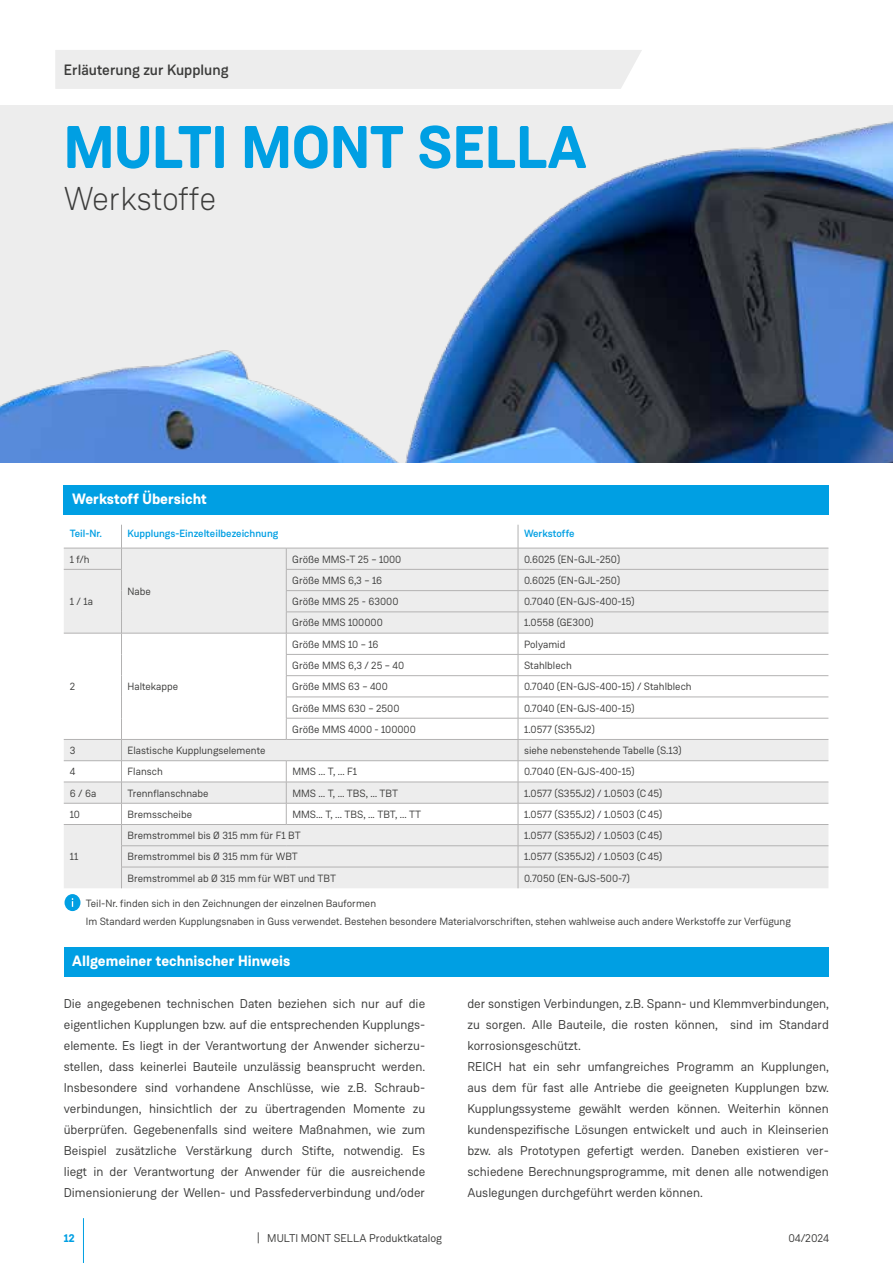
<style>
.page{position:relative;width:893px;height:1263px;background:#fff}
.page>*{position:absolute;margin:0;border:0;box-sizing:border-box;transform-origin:0 0}
.t1{font:700 60px "Weissenhof Grotesk";color:#009fe3}
.t2{font:300 33px "Weissenhof Grotesk";letter-spacing:-.005em;color:#3c3c3b}
.t3{font:700 15px "Weissenhof Grotesk";color:#fff}
.t4{font:500 15px "Weissenhof Grotesk";color:#3c3c3b}
.t5{font:12.75px/21px "Weissenhof Grotesk";color:#3c3c3b;text-align:justify}
.t6{font:11.25px "Weissenhof Grotesk";color:#3c3c3b}
.t7{font:700 11.25px "Weissenhof Grotesk";color:#009fe3}
.t8{font:10.5px/17.7px "Weissenhof Grotesk";color:#3c3c3b}
.t9{font:500 10.5px "Weissenhof Grotesk";color:#009fe3}
</style>
<div class="page">
<hr style="left:83px;top:1218px;width:1px;height:45px;background:#009fe3">
<div style="left:55px;top:50px;width:587px;height:39px;background:#ededed"></div>
<svg style="left:64px;top:549px;width:764px;height:339px;fill:#ededed"></svg>
<hr style="left:64px;top:548px;width:57px;height:1px;background:#b3b2b2">
<hr style="left:121px;top:548px;width:165px;height:1px;background:#b3b2b2">
<hr style="left:286px;top:548px;width:232px;height:1px;background:#b3b2b2">
<hr style="left:518px;top:548px;width:310px;height:1px;background:#b3b2b2">
<hr style="left:64px;top:569px;width:58px;height:1px;background:#b3b2b2">
<hr style="left:286px;top:569px;width:232px;height:1px;background:#b3b2b2">
<hr style="left:518px;top:569px;width:310px;height:1px;background:#b3b2b2">
<hr style="left:286px;top:590px;width:232px;height:1px;background:#b3b2b2">
<hr style="left:518px;top:590px;width:310px;height:1px;background:#b3b2b2">
<hr style="left:286px;top:612px;width:232px;height:1px;background:#b3b2b2">
<hr style="left:518px;top:612px;width:310px;height:1px;background:#b3b2b2">
<hr style="left:64px;top:633px;width:57px;height:1px;background:#b3b2b2">
<hr style="left:121px;top:633px;width:165px;height:1px;background:#b3b2b2">
<hr style="left:286px;top:633px;width:232px;height:1px;background:#b3b2b2">
<hr style="left:518px;top:633px;width:310px;height:1px;background:#b3b2b2">
<hr style="left:286px;top:654px;width:232px;height:1px;background:#b3b2b2">
<hr style="left:518px;top:654px;width:310px;height:1px;background:#b3b2b2">
<hr style="left:286px;top:675px;width:232px;height:1px;background:#b3b2b2">
<hr style="left:518px;top:675px;width:310px;height:1px;background:#b3b2b2">
<hr style="left:286px;top:697px;width:232px;height:1px;background:#b3b2b2">
<hr style="left:518px;top:697px;width:310px;height:1px;background:#b3b2b2">
<hr style="left:286px;top:718px;width:232px;height:1px;background:#b3b2b2">
<svg style="left:286px;top:548px;width:1px;height:191px"></svg>
<hr style="left:518px;top:718px;width:310px;height:1px;background:#b3b2b2">
<hr style="left:64px;top:739px;width:57px;height:1px;background:#b3b2b2">
<hr style="left:121px;top:739px;width:165px;height:1px;background:#b3b2b2">
<hr style="left:286px;top:739px;width:232px;height:1px;background:#b3b2b2">
<hr style="left:518px;top:739px;width:310px;height:1px;background:#b3b2b2">
<hr style="left:64px;top:760px;width:57px;height:1px;background:#b3b2b2">
<hr style="left:121px;top:760px;width:165px;height:1px;background:#b3b2b2">
<hr style="left:286px;top:760px;width:232px;height:1px;background:#b3b2b2">
<hr style="left:518px;top:760px;width:310px;height:1px;background:#b3b2b2">
<hr style="left:64px;top:782px;width:57px;height:1px;background:#b3b2b2">
<hr style="left:121px;top:782px;width:165px;height:1px;background:#b3b2b2">
<hr style="left:286px;top:782px;width:232px;height:1px;background:#b3b2b2">
<hr style="left:518px;top:782px;width:310px;height:1px;background:#b3b2b2">
<hr style="left:64px;top:803px;width:57px;height:1px;background:#b3b2b2">
<hr style="left:121px;top:803px;width:165px;height:1px;background:#b3b2b2">
<hr style="left:286px;top:803px;width:232px;height:1px;background:#b3b2b2">
<svg style="left:286px;top:761px;width:1px;height:63px"></svg>
<hr style="left:518px;top:803px;width:310px;height:1px;background:#b3b2b2">
<hr style="left:64px;top:824px;width:57px;height:1px;background:#b3b2b2">
<hr style="left:121px;top:824px;width:165px;height:1px;background:#b3b2b2">
<hr style="left:286px;top:824px;width:232px;height:1px;background:#b3b2b2">
<hr style="left:518px;top:824px;width:310px;height:1px;background:#b3b2b2">
<hr style="left:121px;top:845px;width:165px;height:1px;background:#b3b2b2">
<hr style="left:286px;top:845px;width:232px;height:1px;background:#b3b2b2">
<hr style="left:518px;top:845px;width:310px;height:1px;background:#b3b2b2">
<hr style="left:121px;top:867px;width:165px;height:1px;background:#b3b2b2">
<svg style="left:121px;top:525px;width:1px;height:363px"></svg>
<hr style="left:286px;top:867px;width:232px;height:1px;background:#b3b2b2">
<hr style="left:518px;top:867px;width:310px;height:1px;background:#b3b2b2">
<svg style="left:518px;top:525px;width:1px;height:363px"></svg>
<div style="left:64px;top:485px;width:765px;height:29px;background:#009fe3"></div>
<svg style="left:65px;top:894px;width:15px;height:17px"></svg>
<img style="left:0;top:105px;width:893px;height:357px">
<div style="left:64px;top:947px;width:764px;height:30px;background:#009fe3"></div>
<p class="t4" style="left:64px;top:61px;width:166px">Erläuterung zur Kupplung</p>
<h1 class="t1" style="left:64px;top:109px;width:524px">MULTI MONT SELLA</h1>
<h2 class="t2" style="left:64px;top:179px;width:154px">Werkstoffe</h2>
<p class="t3" style="left:72px;top:489px;width:136px">Werkstoff Übersicht</p>
<p class="t9" style="left:70px;top:527px;width:34px">Teil-Nr.</p>
<p class="t9" style="left:127px;top:527px;width:152px">Kupplungs-Einzelteilbezeichnung</p>
<p class="t9" style="left:524px;top:527px;width:52px">Werkstoffe</p>
<p class="t8" style="left:70px;top:550px;width:21px">1 f/h</p>
<p class="t8" style="left:128px;top:582px;width:25px">Nabe</p>
<p class="t8" style="left:292px;top:550px;width:111px">Größe MMS-T 25 – 1000</p>
<p class="t8" style="left:524px;top:550px;width:98px">0.6025 (EN-GJL-250)</p>
<p class="t8" style="left:292px;top:571px;width:92px">Größe MMS 6,3 – 16</p>
<p class="t8" style="left:524px;top:571px;width:98px">0.6025 (EN-GJL-250)</p>
<p class="t8" style="left:292px;top:593px;width:108px">Größe MMS 25 - 63000</p>
<p class="t8" style="left:524px;top:593px;width:112px">0.7040 (EN-GJS-400-15)</p>
<p class="t8" style="left:292px;top:614px;width:92px">Größe MMS 100000</p>
<p class="t8" style="left:524px;top:614px;width:71px">1.0558 (GE300)</p>
<p class="t8" style="left:70px;top:593px;width:25px">1 / 1a</p>
<p class="t8" style="left:70px;top:678px;width:7px">2</p>
<p class="t8" style="left:128px;top:678px;width:52px">Haltekappe</p>
<p class="t8" style="left:292px;top:635px;width:88px">Größe MMS 10 – 16</p>
<p class="t8" style="left:524px;top:635px;width:43px">Polyamid</p>
<p class="t8" style="left:292px;top:656px;width:113px">Größe MMS 6,3 / 25 – 40</p>
<p class="t8" style="left:524px;top:656px;width:49px">Stahlblech</p>
<p class="t8" style="left:292px;top:678px;width:97px">Größe MMS 63 – 400</p>
<p class="t8" style="left:524px;top:678px;width:169px">0.7040 (EN-GJS-400-15) / Stahlblech</p>
<p class="t8" style="left:292px;top:699px;width:109px">Größe MMS 630 – 2500</p>
<p class="t8" style="left:524px;top:699px;width:112px">0.7040 (EN-GJS-400-15)</p>
<p class="t8" style="left:292px;top:720px;width:125px">Größe MMS 4000 - 100000</p>
<p class="t8" style="left:524px;top:720px;width:72px">1.0577 (S355J2)</p>
<p class="t8" style="left:70px;top:741px;width:7px">3</p>
<p class="t8" style="left:128px;top:741px;width:139px">Elastische Kupplungselemente</p>
<p class="t8" style="left:524px;top:741px;width:159px">siehe nebenstehende Tabelle (S.13)</p>
<p class="t8" style="left:70px;top:763px;width:7px">4</p>
<p class="t8" style="left:128px;top:763px;width:37px">Flansch</p>
<p class="t8" style="left:292px;top:763px;width:66px">MMS ... T, ... F1</p>
<p class="t8" style="left:524px;top:763px;width:112px">0.7040 (EN-GJS-400-15)</p>
<p class="t8" style="left:70px;top:784px;width:28px">6 / 6a</p>
<p class="t8" style="left:128px;top:784px;width:83px">Trennflanschnabe</p>
<p class="t8" style="left:292px;top:784px;width:107px">MMS … T, … TBS, … TBT</p>
<p class="t8" style="left:524px;top:784px;width:140px">1.0577 (S355J2) / 1.0503 (C45)</p>
<p class="t8" style="left:70px;top:805px;width:12px">10</p>
<p class="t8" style="left:128px;top:805px;width:66px">Bremsscheibe</p>
<p class="t8" style="left:292px;top:805px;width:130px">MMS... T, ... TBS, ... TBT, ... TT</p>
<p class="t8" style="left:524px;top:805px;width:140px">1.0577 (S355J2) / 1.0503 (C45)</p>
<p class="t8" style="left:70px;top:848px;width:10px">11</p>
<p class="t8" style="left:128px;top:826px;width:175px">Bremstrommel bis Ø 315 mm für F1 BT</p>
<p class="t8" style="left:524px;top:826px;width:140px">1.0577 (S355J2) / 1.0503 (C45)</p>
<p class="t8" style="left:128px;top:848px;width:172px">Bremstrommel bis Ø 315 mm für WBT</p>
<p class="t8" style="left:524px;top:848px;width:140px">1.0577 (S355J2) / 1.0503 (C45)</p>
<p class="t8" style="left:128px;top:869px;width:210px">Bremstrommel ab Ø 315 mm für WBT und TBT</p>
<p class="t8" style="left:524px;top:869px;width:107px">0.7050 (EN-GJS-500-7)</p>
<p class="t8" style="left:86px;top:894px;width:706px">Teil-Nr. finden sich in den Zeichnungen der einzelnen Bauformen<br>Im Standard werden Kupplungsnaben in Guss verwendet. Bestehen besondere Materialvorschriften, stehen wahlweise auch andere Werkstoffe zur Verfügung</p>
<p class="t3" style="left:72px;top:951px;width:220px">Allgemeiner technischer Hinweis</p>
<p class="t5" style="left:64px;top:993px;width:363px">Die angegebenen technischen Daten beziehen sich nur auf die eigentlichen Kupplungen bzw. auf die entsprechenden Kupplungs&shy;elemente. Es liegt in der Verantwortung der Anwender sicherzu&shy;stellen, dass keinerlei Bauteile unzulässig beansprucht werden.<br>Insbesondere sind vorhandene Anschlüsse, wie z.B. Schraub&shy;verbindungen, hinsichtlich der zu übertragenden Momente zu überprüfen. Gegebenenfalls sind weitere Maßnahmen, wie zum Beispiel zusätzliche Verstärkung durch Stifte, notwendig. Es liegt in der Verantwortung der Anwender für die ausreichende Dimensionierung der Wellen- und Passfederverbindung und/oder</p>
<p class="t5" style="left:467px;top:993px;width:363px;text-align:left">der sonstigen Verbindungen, z.B. Spann- und Klemmverbindungen, zu sorgen. Alle Bauteile, die rosten können, sind im Standard korrosionsgeschützt.<br>REICH hat ein sehr umfangreiches Programm an Kupplungen, aus dem für fast alle Antriebe die geeigneten Kupplungen bzw.<br>Kupplungssysteme gewählt werden können. Weiterhin können kundenspezifische Lösungen entwickelt und auch in Kleinserien bzw. als Prototypen gefertigt werden. Daneben existieren ver&shy;schiedene Berechnungsprogramme, mit denen alle notwendigen Auslegungen durchgeführt werden können.</p>
<p class="t7" style="left:64px;top:1231px;width:12px">12</p>
<p class="t6" style="left:267px;top:1231px;width:176px">MULTI MONT SELLA Produktkatalog</p>
<p class="t6" style="left:788px;top:1231px;width:42px">04/2024</p>
</div>
